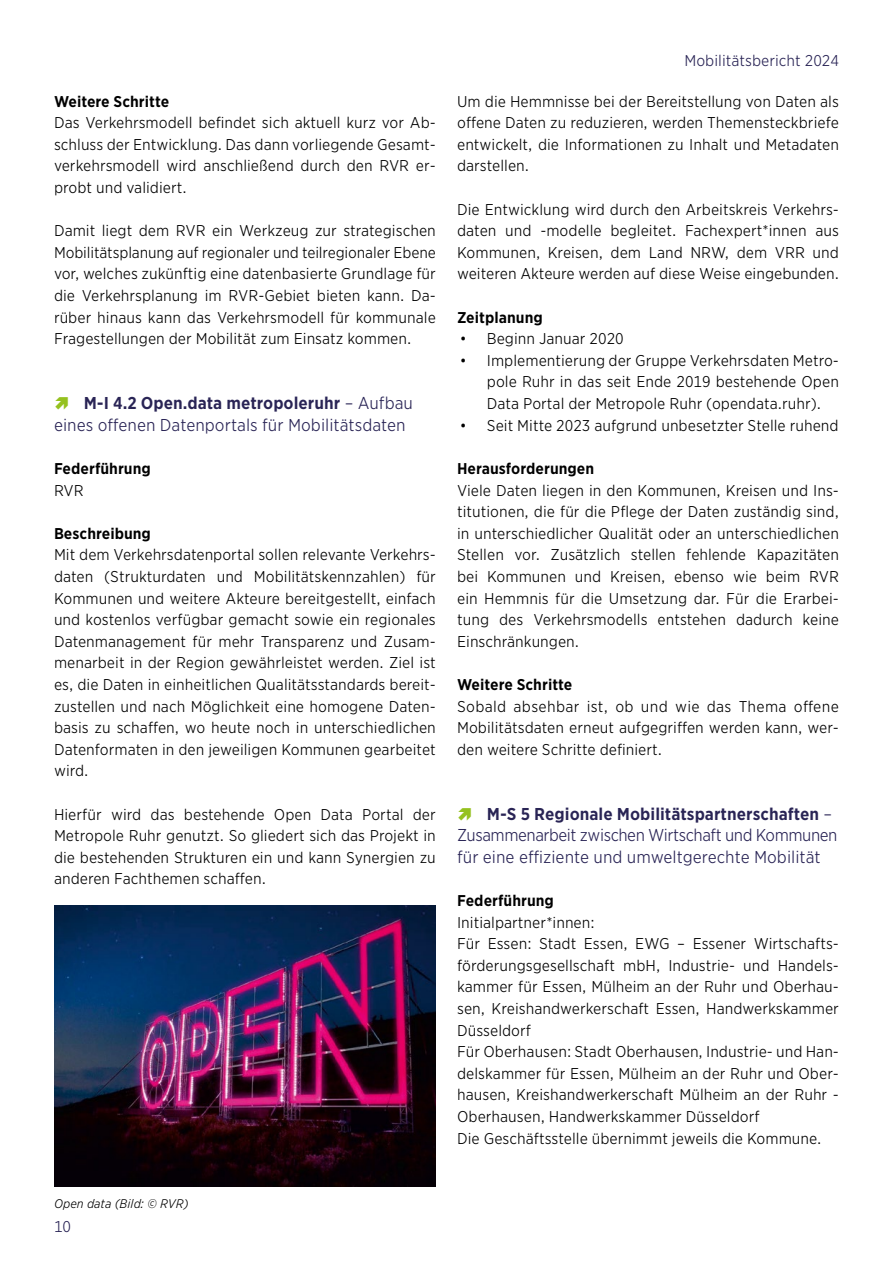
<style>
.page{position:relative;width:893px;height:1263px;background:#fff}
.page>*{position:absolute;margin:0;border:0;box-sizing:border-box;transform-origin:0 0}
.t1{font:16.5px/21.6px "Gotham Narrow Office";letter-spacing:-.03em;color:#292455}
.t2{font:16.5px/21.6px "Gotham Narrow Office";color:#292455}
.t3{font:15px/21.6px "Gotham Narrow Office";color:#000;text-align:justify}
.t4{font:700 15px "Gotham Narrow Office";color:#000}
.t5{font:15px "Gotham Narrow Office";color:#292455}
.t6{font:italic 12px "Gotham Narrow Office";color:#000}
.s1{font-weight:700}
</style>
<div class="page">
<img style="left:54px;top:906px;width:382px;height:281px">
<p class="t4" style="left:54px;top:91px;width:117px">Weitere Schritte</p>
<p class="t3" style="left:54px;top:112px;width:383px">Das Verkehrsmodell befindet sich aktuell kurz vor Ab&shy;schluss der Entwicklung. Das dann vorliegende Gesamt&shy;verkehrsmodell wird anschließend durch den RVR er&shy;probt und validiert.</p>
<p class="t3" style="left:54px;top:220px;width:383px">Damit liegt dem RVR ein Werkzeug zur strategischen Mobilitätsplanung auf regionaler und teilregionaler Ebene vor, welches zukünftig eine datenbasierte Grundlage für die Verkehrsplanung im RVR-Gebiet bieten kann. Da&shy;rüber hinaus kann das Verkehrsmodell für kommunale Fragestellungen der Mobilität zum Einsatz kommen.</p>
<p class="t2" style="left:54px;top:392px;width:361px;text-indent:30px"><span class="s1">M-I 4.2 Open.data metropoleruhr</span> – Aufbau eines offenen Datenportals für Mobilitätsdaten</p>
<p class="t4" style="left:54px;top:458px;width:98px">Federführung</p>
<p class="t3" style="left:54px;top:479px;width:31px">RVR</p>
<p class="t4" style="left:54px;top:523px;width:99px">Beschreibung</p>
<p class="t3" style="left:54px;top:544px;width:383px">Mit dem Verkehrsdatenportal sollen relevante Verkehrs&shy;daten (Strukturdaten und Mobilitätskennzahlen) für Kommunen und weitere Akteure bereitgestellt, einfach und kostenlos verfügbar gemacht sowie ein regionales Datenmanagement für mehr Transparenz und Zusam&shy;menarbeit in der Region gewährleistet werden. Ziel ist es, die Daten in einheitlichen Qualitätsstandards bereit&shy;zustellen und nach Möglichkeit eine homogene Daten&shy;basis zu schaffen, wo heute noch in unterschiedlichen Datenformaten in den jeweiligen Kommunen gearbeitet wird.</p>
<p class="t3" style="left:54px;top:803px;width:383px">Hierfür wird das bestehende Open Data Portal der Metropole Ruhr genutzt. So gliedert sich das Projekt in die bestehenden Strukturen ein und kann Synergien zu anderen Fachthemen schaffen.</p>
<p class="t6" style="left:54px;top:1196px;width:136px">Open data (Bild: © RVR)</p>
<p class="t5" style="left:54px;top:1217px;width:19px">10</p>
<p class="t5" style="left:684px;top:51px;width:156px">Mobilitätsbericht 2024</p>
<p class="t3" style="left:457px;top:90px;width:383px">Um die Hemmnisse bei der Bereitstellung von Daten als offene Daten zu reduzieren, werden Themensteckbriefe entwickelt, die Informationen zu Inhalt und Metadaten darstellen.</p>
<p class="t3" style="left:457px;top:198px;width:383px">Die Entwicklung wird durch den Arbeitskreis Verkehrs&shy;daten und -modelle begleitet. Fachexpert*innen aus Kommunen, Kreisen, dem Land NRW, dem VRR und weiteren Akteure werden auf diese Weise eingebunden.</p>
<p class="t4" style="left:457px;top:307px;width:87px">Zeitplanung</p>
<p class="t3" style="left:460px;top:328px;width:165px">• Beginn Januar 2020</p>
<p class="t3" style="left:487px;top:349px;width:354px;text-indent:-27px">• Implementierung der Gruppe Verkehrsdaten Metro&shy;pole Ruhr in das seit Ende 2019 bestehende Open Data Portal der Metropole Ruhr (opendata.ruhr).</p>
<p class="t3" style="left:460px;top:414px;width:380px">• Seit Mitte 2023 aufgrund unbesetzter Stelle ruhend</p>
<p class="t4" style="left:457px;top:458px;width:139px">Herausforderungen</p>
<p class="t3" style="left:457px;top:479px;width:383px">Viele Daten liegen in den Kommunen, Kreisen und Ins&shy;titutionen, die für die Pflege der Daten zuständig sind, in unterschiedlicher Qualität oder an unterschiedlichen Stellen vor. Zusätzlich stellen fehlende Kapazitäten bei Kommunen und Kreisen, ebenso wie beim RVR ein Hemmnis für die Umsetzung dar. Für die Erarbei&shy;tung des Verkehrsmodells entstehen dadurch keine Einschränkungen.</p>
<p class="t4" style="left:457px;top:674px;width:117px">Weitere Schritte</p>
<p class="t3" style="left:457px;top:695px;width:383px">Sobald absehbar ist, ob und wie das Thema offene Mobilitätsdaten erneut aufgegriffen werden kann, wer&shy;den weitere Schritte definiert.</p>
<p class="t1" style="left:457px;top:802px;width:382px;text-indent:30px"><span class="s1">M-S 5 Regionale Mobilitätspartnerschaften</span> –<br>Zusammenarbeit zwischen Wirtschaft und Kommunen für eine effiziente und umweltgerechte Mobilität</p>
<p class="t4" style="left:457px;top:890px;width:98px">Federführung</p>
<p class="t3" style="left:457px;top:911px;width:383px;text-align:left">Initialpartner*innen:<br>Für Essen: Stadt Essen, EWG – Essener Wirtschafts&shy;förderungsgesellschaft mbH, Industrie- und Handels&shy;kammer für Essen, Mülheim an der Ruhr und Oberhau&shy;sen, Kreishandwerkerschaft Essen, Handwerkskammer Düsseldorf<br>Für Oberhausen: Stadt Oberhausen, Industrie- und Han&shy;delskammer für Essen, Mülheim an der Ruhr und Ober&shy;hausen, Kreishandwerkerschaft Mülheim an der Ruhr - Oberhausen, Handwerkskammer Düsseldorf<br>Die Geschäftsstelle übernimmt jeweils die Kommune.</p>
</div>
